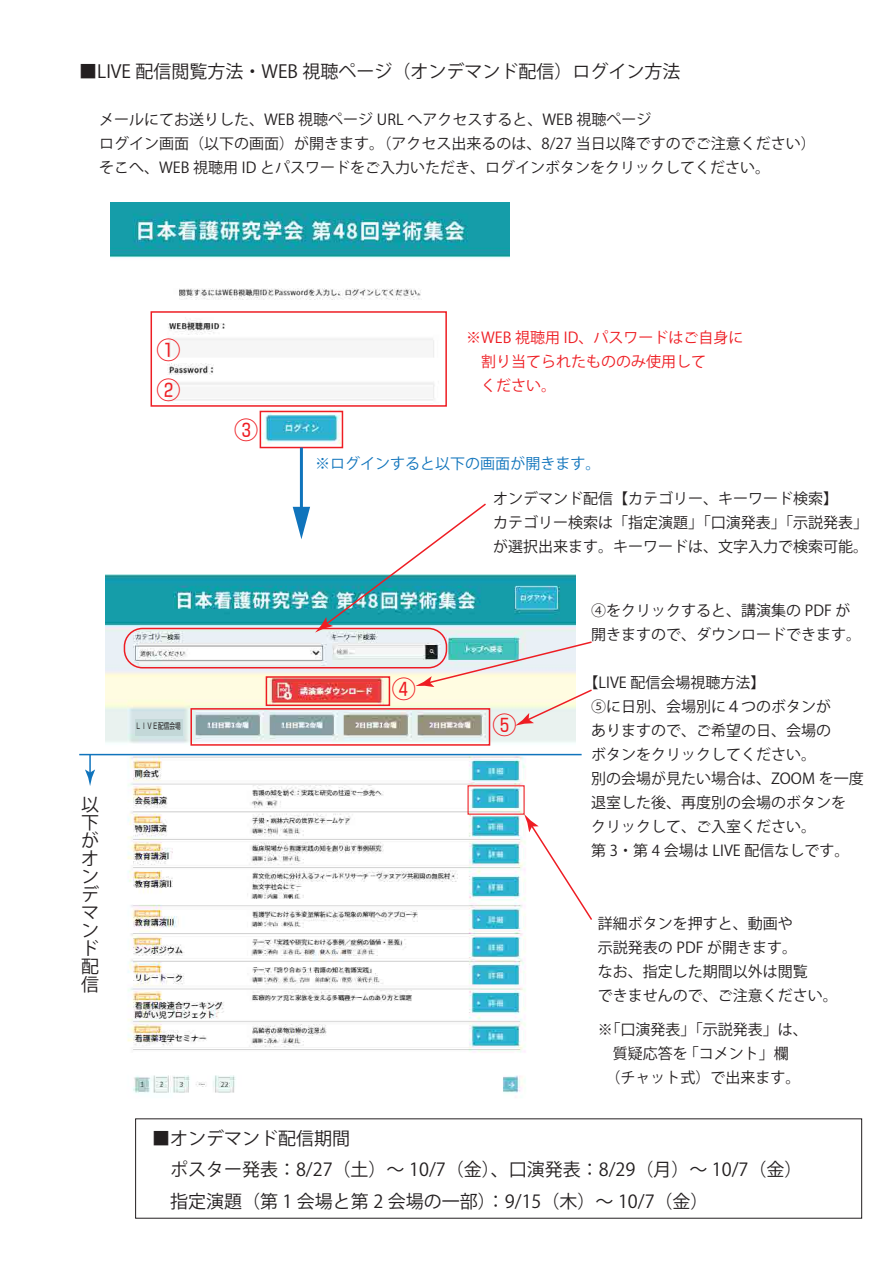
<style>
.page{position:relative;width:893px;height:1263px;background:#fff}
.page>*{position:absolute;margin:0;border:0;box-sizing:border-box;transform-origin:0 0}
.t1{font:24.15px/39.9px "Shin Go Pro";color:#ee1d23}
.t2{font:18px/18px "Koz Go Pr 6 N";color:#231f20}
.t3{font:15px/24px "Koz Go Pr 6 N";color:#231f20}
.t4{font:15px/24px "Koz Go Pr 6 N";color:#ee1d23}
.t5{font:15px "Koz Go Pr 6 N";color:#1074bc}
.t6{font:8.25px "Shin Go Pro";color:#231f20;scale:.69 1}
</style>
<div class="page">
<img style="left:105px;top:575px;width:470px;height:523px">
<div style="left:136px;top:719px;width:47px;height:16px;background:#c3d8d8"></div>
<img style="left:110px;top:202px;width:399px;height:253px">
<div style="left:151px;top:311px;width:296px;height:96px;border:2px solid #ee1d23"></div>
<div style="left:260px;top:411px;width:83px;height:37px;border:2px solid #ee1d23"></div>
<div style="left:266px;top:676px;width:124px;height:30px;border:2px solid #ee1d23"></div>
<div style="left:190px;top:708px;width:300px;height:38px;border:2px solid #ee1d23"></div>
<div style="left:124px;top:628px;width:323px;height:40px;border:2px solid #ee1d23;border-radius:18px"></div>
<svg style="left:524px;top:814px;width:68px;height:108px"></svg>
<hr style="left:300px;top:447px;width:3px;height:66px;background:#1074bc">
<svg style="left:293px;top:502px;width:195px;height:130px"></svg>
<svg style="left:415px;top:640px;width:177px;height:86px;background:#dee1d7"></svg>
<hr style="left:79px;top:754px;width:503px;height:1px;background:#1074bc">
<hr style="left:89px;top:755px;width:2px;height:20px;background:#1074bc">
<svg style="left:85px;top:769px;width:10px;height:17px"></svg>
<p class="t2" style="left:79px;top:63px;width:603px">■LIVE 配信閲覧方法・WEB 視聴ページ（オンデマンド配信）ログイン方法</p>
<p class="t3" style="left:99px;top:108px;width:718px">メールにてお送りした、WEB 視聴ページ URL へアクセスすると、WEB 視聴ページ<br>ログイン画面（以下の画面）が開きます。（アクセス出来るのは、8/27 当日以降ですのでご注意ください）そこへ、WEB 視聴用 ID とパスワードをご入力いただき、ログインボタンをクリックしてください。</p>
<p class="t2" style="left:81px;top:796px;width:19px;text-align:justify">以下がオンデマンド配信</p>
<h1 class="t1" style="left:157px;top:327px;width:26px">①<br>②</h1>
<h1 class="t1" style="left:234px;top:407px;width:26px">③</h1>
<p class="t4" style="left:466px;top:326px;width:279px">※WEB 視聴用 ID、パスワードはご自身に　割り当てられたもののみ使用して<br>　ください。</p>
<p class="t5" style="left:315px;top:455px;width:286px">※ログインすると以下の画面が開きます。</p>
<p class="t3" style="left:493px;top:487px;width:376px">オンデマンド配信【カテゴリー、キーワード検索】<br>カテゴリー検索は「指定演題」「口演発表」「示説発表」が選択出来ます。キーワードは、文字入力で検索可能。</p>
<h1 class="t1" style="left:392px;top:666px;width:26px">④</h1>
<p class="t6" style="left:136px;top:719px;width:67px">ＬＩＶＥ配信会場</p>
<h1 class="t1" style="left:493px;top:702px;width:26px">⑤</h1>
<p class="t3" style="left:591px;top:599px;width:271px">④をクリックすると、講演集の PDF が開きますので、ダウンロードできます。</p>
<p class="t3" style="left:591px;top:671px;width:274px;text-indent:-8px">【LIVE 配信会場視聴方法】<br>⑤に日別、会場別に４つのボタンが<br>ありますので、ご希望の日、会場の<br>ボタンをクリックしてください。<br>別の会場が見たい場合は、ZOOM を一度退室した後、再度別の会場のボタンをクリックして、ご入室ください。<br>第 3・第 4 会場は LIVE 配信なしです。</p>
<p class="t3" style="left:598px;top:912px;width:256px">詳細ボタンを押すと、動画や<br>示説発表の PDF が開きます。<br>なお、指定した期間以外は閲覧<br>できませんので、ご注意ください。　</p>
<p class="t3" style="left:598px;top:1018px;width:212px">※「口演発表」「示説発表」は、　質疑応答を 「コメント」欄<br>　（チャット式）で出来ます。</p>
<p class="t2" style="left:152px;top:1123px;width:652px;line-height:31.5px">■オンデマンド配信期間<br>　ポスター発表：8/27（土）～ 10/7（金）、口演発表：8/29（月）～ 10/7（金）　指定演題（第 1 会場と第 2 会場の一部）：9/15（木）～ 10/7（金）</p>
</div>
